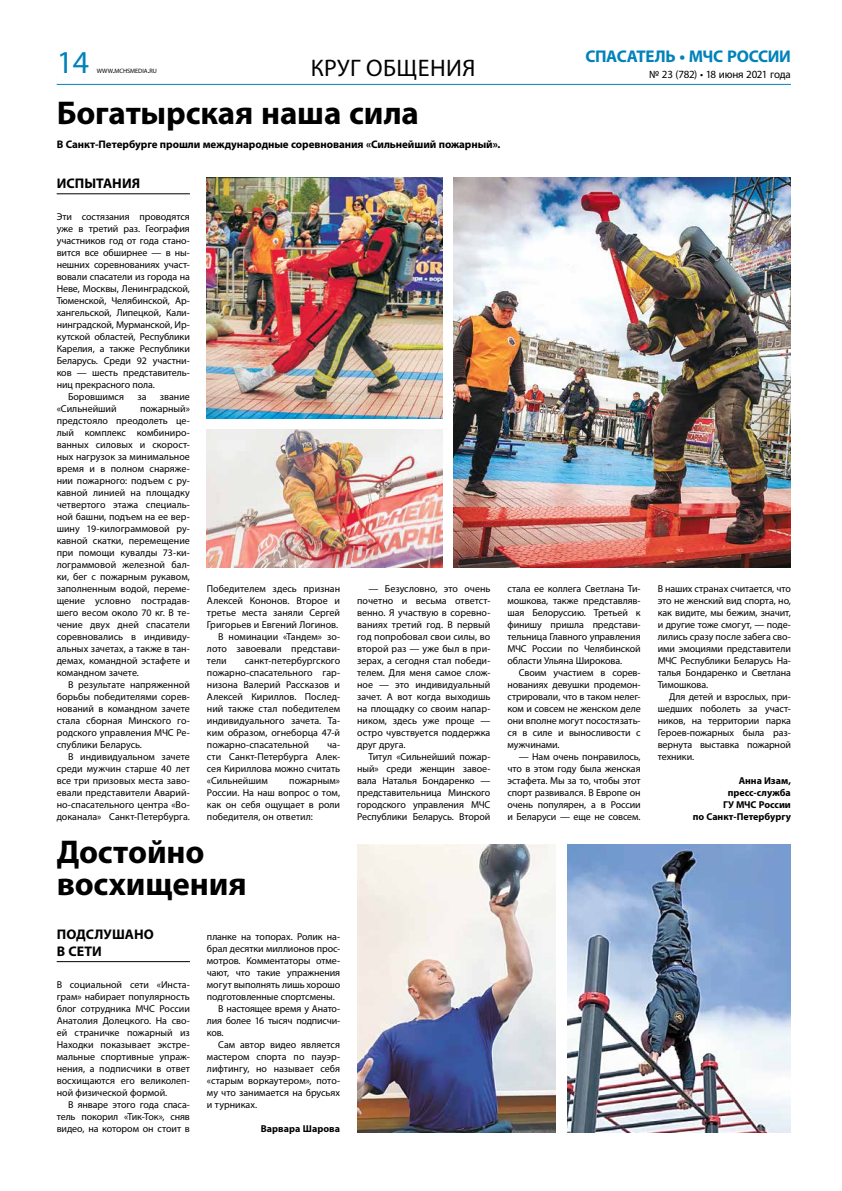
<style>
.page{position:relative;width:842px;height:1191px;background:#fff}
.page>*{position:absolute;margin:0;border:0;box-sizing:border-box;transform-origin:0 0}
.t1{font:700 33px/32px "Myriad Pro";letter-spacing:-.005em;color:#000}
.t2{font:32px "Myriad Pro";color:#0082ba}
.t3{font:24px "Myriad Pro";color:#000}
.t4{font:700 17px "Myriad Pro";letter-spacing:-.02em;color:#0082ba}
.t5{font:700 14px/17px "Myriad Pro";color:#000}
.t6{font:700 11px "Myriad Pro";letter-spacing:-.005em;color:#000}
.t7{font:11px "Myriad Pro";letter-spacing:-.02em;color:#000}
.t8{font:10px/12px "Myriad Pro";letter-spacing:-.005em;color:#000;text-align:justify}
.t9{font:700 10px/12px "Myriad Pro";color:#000;text-align:right}
.t10{font:6.3px "Myriad Pro";letter-spacing:-.01em;color:#000}
.s1{font-size:9px}
</style>
<div class="page">
<hr style="left:57px;top:84px;width:734px;height:1px;background:#0087bb">
<hr style="left:57px;top:193px;width:133px;height:1px;background:#000">
<hr style="left:57px;top:961px;width:133px;height:1px;background:#000">
<img style="left:568px;top:844px;width:223px;height:288px">
<img style="left:357px;top:844px;width:199px;height:288px">
<img style="left:207px;top:177px;width:236px;height:241px">
<img style="left:454px;top:177px;width:337px;height:391px">
<img style="left:207px;top:429px;width:236px;height:139px">
<h2 class="t2" style="left:57px;top:42px;width:34px">14</h2>
<h3 class="t4" style="left:585px;top:47px;width:207px">СПАСАТЕЛЬ • МЧС РОССИИ</h3>
<p class="t10" style="left:97px;top:67px;width:62px">WWW<span class="s1">.</span>MCHSMEDIA<span class="s1">.</span>RU</p>
<h3 class="t3" style="left:311px;top:53px;width:14px">круг</h3>
<h3 class="t3" style="left:366px;top:53px;width:67px">общени</h3>
<h3 class="t3" style="left:462px;top:53px;width:15px">я</h3>
<p class="t7" style="left:649px;top:67px;width:143px">№ 23 (782) • 18 июня 2021 года</p>
<h1 class="t1" style="left:57px;top:98px;width:364px">Богатырская наша сила</h1>
<p class="t6" style="left:57px;top:138px;width:445px">В Санкт-Петербурге прошли международные соревнования «Сильнейший пожарный».</p>
<h3 class="t5" style="left:57px;top:175px;width:85px">ИСПЫТАН ИЯ</h3>
<p class="t8" style="left:57px;top:210px;width:135px">Эти состязания проводятся</p>
<p class="t8" style="left:57px;top:222px;width:135px">уже в третий раз. География</p>
<p class="t8" style="left:57px;top:234px;width:135px">участников год от года стано-</p>
<p class="t8" style="left:57px;top:246px;width:135px">вится все обширнее — в ны-</p>
<p class="t8" style="left:57px;top:258px;width:135px">нешних соревнованиях участ-</p>
<p class="t8" style="left:57px;top:270px;width:135px">вовали спасатели из города на</p>
<p class="t8" style="left:57px;top:282px;width:135px">Неве, Москвы, Ленинградской,</p>
<p class="t8" style="left:57px;top:294px;width:135px">Тюменской, Челябинской, Ар-</p>
<p class="t8" style="left:57px;top:306px;width:135px">хангельской, Липецкой, Кали-</p>
<p class="t8" style="left:57px;top:318px;width:135px">нинградской, Мурманской, Ир-</p>
<p class="t8" style="left:57px;top:330px;width:135px">кутской областей, Республики</p>
<p class="t8" style="left:57px;top:342px;width:135px">Карелия, а также Республики</p>
<p class="t8" style="left:57px;top:354px;width:135px">Беларусь. Среди 92 участни-</p>
<p class="t8" style="left:57px;top:366px;width:135px">ков — шесть представитель-</p>
<p class="t8" style="left:57px;top:378px;width:100px">ниц прекрасного пола.</p>
<p class="t8" style="left:68px;top:390px;width:58px">Боровшимся</p>
<p class="t8" style="left:137px;top:390px;width:11px">за</p>
<p class="t8" style="left:160px;top:390px;width:32px">звание</p>
<p class="t8" style="left:57px;top:402px;width:61px">«Сильнейший</p>
<p class="t8" style="left:57px;top:402px;width:135px;text-indent:83px">пожарный» предстояло преодолеть це&shy;лый комплекс комбиниро&shy;ванных силовых и скорост&shy;ных нагрузок за минимальное время и в полном снаряже&shy;нии пожарного: подъем с ру&shy;кавной линией на площадку четвертого этажа специаль&shy;ной башни, подъем на ее вер&shy;шину 19-килограммовой ру&shy;кавной скатки, перемещение при помощи кувалды 73-ки&shy;лограммовой железной бал&shy;ки, бег с пожарным рукавом, заполненным водой, переме&shy;щение условно пострадав&shy;шего весом около 70 кг. В те&shy;чение двух дней спасатели соревновались в индивиду&shy;альных зачетах, а также в тан&shy;демах, командной эстафете и командном зачете.</p>
<p class="t8" style="left:57px;top:678px;width:135px;text-indent:11px">В результате напряженной борьбы победителями сорев&shy;нований в командном зачете стала сборная Минского го&shy;родского управления МЧС Ре&shy;спублики Беларусь.</p>
<p class="t8" style="left:57px;top:750px;width:135px;text-indent:11px">В индивидуальном зачете среди мужчин старше 40 лет все три призовых места заво&shy;евали представители Аварий&shy;но-спасательного центра «Во&shy;доканала» Санкт-Петербурга.</p>
<p class="t8" style="left:207px;top:582px;width:135px">Победителем здесь признан</p>
<p class="t8" style="left:207px;top:594px;width:135px">Алексей Кононов. Второе и</p>
<p class="t8" style="left:207px;top:606px;width:135px">третье места заняли Сергей</p>
<p class="t8" style="left:207px;top:618px;width:133px">Григорьев и Евгений Логинов.</p>
<p class="t8" style="left:218px;top:630px;width:123px">В номинации «Тандем» зо-</p>
<p class="t8" style="left:207px;top:642px;width:135px">лото завоевали представи-</p>
<p class="t8" style="left:207px;top:654px;width:21px">тели</p>
<p class="t8" style="left:207px;top:654px;width:135px;text-indent:38px">санкт-петербургского пожарно-спасательного гар&shy;низона Валерий Рассказов и Алексей Кириллов. Послед&shy;ний также стал победителем индивидуального зачета. Та&shy;ким образом, огнеборца 47‑й пожарно-спасательной</p>
<p class="t8" style="left:207px;top:738px;width:135px;text-indent:120px">ча&shy;сти Санкт-Петербурга Алек&shy;сея Кириллова можно считать «Сильнейшим</p>
<p class="t8" style="left:207px;top:774px;width:135px;text-indent:82px">пожарным» России. На наш вопрос о том, как он себя ощущает в роли победителя, он ответил:</p>
<h1 class="t1" style="left:57px;top:836px;width:191px">Достойно восхищения</h1>
<h3 class="t5" style="left:57px;top:925px;width:98px">подслушано в сети</h3>
<p class="t8" style="left:57px;top:978px;width:135px">В социальной сети «Инста&shy;грам» набирает популярность блог сотрудника МЧС России Анатолия Долецкого. На сво&shy;ей страничке пожарный из Находки показывает экстре&shy;мальные спортивные упраж&shy;нения, а подписчики в ответ восхищаются его великолеп&shy;ной физической формой.</p>
<p class="t8" style="left:57px;top:1098px;width:135px;text-indent:11px">В январе этого года спаса&shy;тель покорил «Тик-Ток», сняв видео, на котором он стоит в</p>
<p class="t8" style="left:207px;top:930px;width:135px">планке на топорах. Ролик на-</p>
<p class="t8" style="left:207px;top:942px;width:135px">брал десятки миллионов прос-</p>
<p class="t8" style="left:207px;top:954px;width:135px">мотров. Комментаторы отме-</p>
<p class="t8" style="left:207px;top:966px;width:135px">чают, что такие упражнения</p>
<p class="t8" style="left:207px;top:978px;width:135px">могут выполнять лишь хорошо</p>
<p class="t8" style="left:207px;top:990px;width:129px">подготовленные спортсмены.</p>
<p class="t8" style="left:218px;top:1002px;width:123px">В настоящее время у Анато-</p>
<p class="t8" style="left:207px;top:1014px;width:135px">лия более 16 тысяч подписчи-</p>
<p class="t8" style="left:207px;top:1026px;width:18px">ков.</p>
<p class="t8" style="left:218px;top:1038px;width:123px">Сам автор видео является</p>
<p class="t8" style="left:207px;top:1050px;width:135px">мастером спорта по пауэр-</p>
<p class="t8" style="left:207px;top:1062px;width:135px">лифтингу, но называет себя</p>
<p class="t8" style="left:207px;top:1074px;width:135px">«старым воркаутером», пото-</p>
<p class="t8" style="left:207px;top:1086px;width:135px">му что занимается на брусьях</p>
<p class="t8" style="left:207px;top:1098px;width:52px">и турниках.</p>
<p class="t9" style="left:261px;top:1122px;width:81px">Варвара Шарова</p>
<p class="t8" style="left:357px;top:582px;width:135px;text-indent:11px">— Безусловно, это очень почетно и весьма ответст&shy;венно. Я участвую в соревно&shy;ваниях третий год. В первый год попробовал свои силы, во второй раз — уже был в при&shy;зерах, а сегодня стал победи&shy;телем. Для меня самое слож&shy;ное — это индивидуальный зачет. А вот когда выходишь на площадку со своим напар&shy;ником, здесь уже проще — остро чувствуется поддержка друг друга.</p>
<p class="t8" style="left:357px;top:750px;width:135px;text-indent:11px">Титул «Сильнейший пожар&shy;ный» среди женщин завое&shy;вала Наталья Бондаренко — представительница Минского городского управления МЧС Республики Беларусь. Второй</p>
<p class="t8" style="left:507px;top:582px;width:135px">стала ее коллега Светлана Ти&shy;мошкова, также представляв&shy;шая Белоруссию. Третьей к финишу пришла представи&shy;тельница Главного управления МЧС России по Челябинской области Ульяна Широкова.</p>
<p class="t8" style="left:507px;top:666px;width:135px;text-indent:11px">Своим участием в сорев&shy;нованиях девушки продемон&shy;стрировали, что в таком нелег&shy;ком и совсем не женском деле они вполне могут посостязать&shy;ся в силе и выносливости с мужчинами.</p>
<p class="t8" style="left:507px;top:750px;width:135px;text-indent:11px">— Нам очень понравилось, что в этом году была женская эстафета. Мы за то, чтобы этот спорт развивался. В Европе он очень популярен, а в России и Беларуси — еще не совсем.</p>
<p class="t8" style="left:658px;top:582px;width:135px">В наших странах считается, что это не женский вид спорта, но, как видите, мы бежим, значит, и другие тоже смогут, — поде&shy;лились сразу после забега сво&shy;ими эмоциями представители МЧС Республики Беларусь На&shy;талья Бондаренко и Светлана Тимошкова.</p>
<p class="t8" style="left:658px;top:690px;width:135px;text-indent:11px">Для детей и взрослых, при&shy;шедших поболеть за участ&shy;ников, на территории парка Героев-пожарных была раз&shy;вернута выставка пожарной техники.</p>
<p class="t9" style="left:693px;top:774px;width:100px">Анна Изам, пресс-служба<br>ГУ МЧС России<br>по Санкт-Петербургу</p>
</div>
